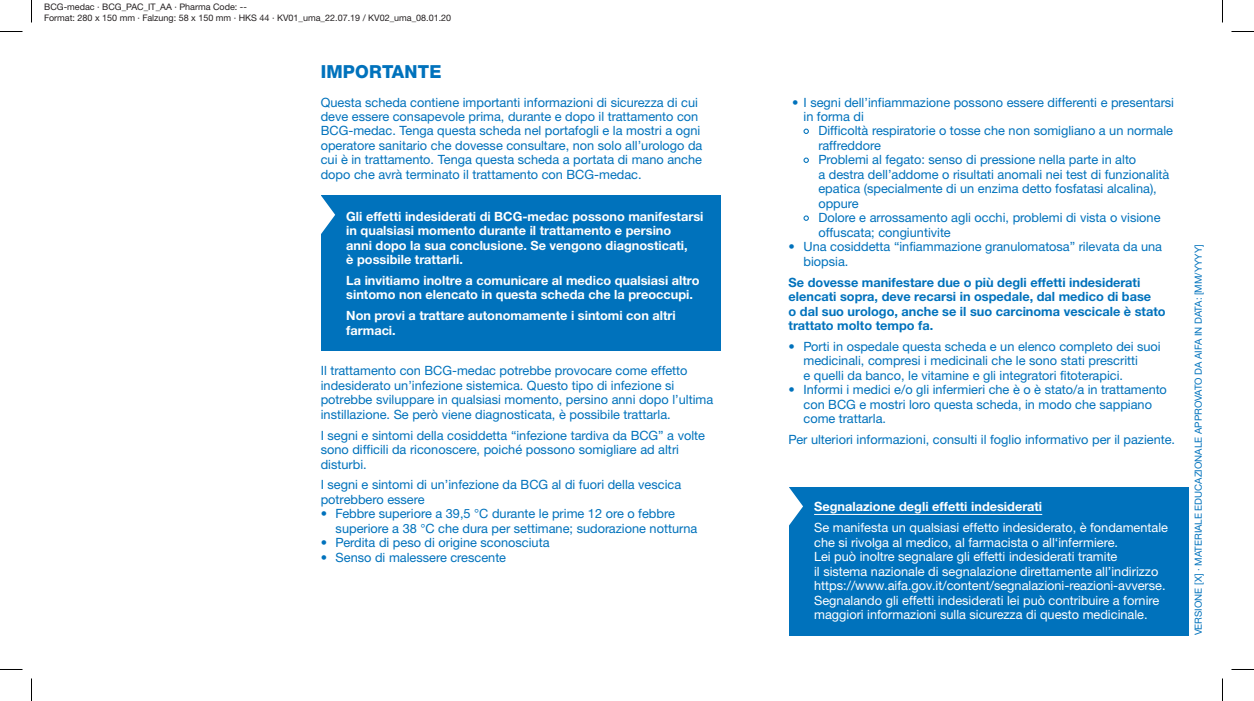
<style>
.page{position:relative;width:1254px;height:701px;background:#fff}
.page>*{position:absolute;margin:0;border:0;box-sizing:border-box;transform-origin:0 0}
.t1{font:800 18px "Helvetica Neue LTW1 G";letter-spacing:.01em;color:#0072bc}
.t2{font:12.75px/14.5px "Helvetica Neue LTW1 G";color:#0072bc}
.t3{font:12.75px/14.5px "Helvetica Neue LTW1 G";color:#fff}
.t4{font:700 12.75px/14.5px "Helvetica Neue LTW1 G";color:#fff}
.t5{font:700 12.75px/14.5px "Helvetica Neue LTW1 G";color:#0072bc}
.t6{font:9.75px "Helvetica Neue LTW1 G";color:#0072bc}
.t7{font:9px/10.5px "Helvetica Neue LTW1 G";color:#231f20}
</style>
<div class="page">
<svg style="left:803px;top:129px;width:6px;height:5px"></svg>
<svg style="left:803px;top:158px;width:6px;height:5px"></svg>
<svg style="left:803px;top:215px;width:6px;height:6px"></svg>
<div style="left:788px;top:486px;width:400px;height:149px;background:#0072bc"></div>
<hr style="left:814px;top:514px;width:228px;height:1px;background:#fff">
<svg style="left:788px;top:486px;width:15px;height:40px"></svg>
<div style="left:321px;top:195px;width:399px;height:156px;background:#0072bc"></div>
<svg style="left:321px;top:195px;width:14px;height:39px"></svg>
<svg style="left:0;top:31px;width:22px;height:1px"></svg>
<svg style="left:1231px;top:31px;width:23px;height:1px"></svg>
<svg style="left:0;top:669px;width:22px;height:1px"></svg>
<svg style="left:1231px;top:669px;width:23px;height:1px"></svg>
<svg style="left:31px;top:0;width:1px;height:22px"></svg>
<svg style="left:31px;top:678px;width:1px;height:23px"></svg>
<svg style="left:1222px;top:0;width:1px;height:22px"></svg>
<svg style="left:1222px;top:678px;width:1px;height:23px"></svg>
<p class="t7" style="left:44px;top:3px;width:408px">BCG-medac · BCG_PAC_IT_AA · Pharma Code: --<br>Format: 280 x 150 mm · Falzung: 58 x 150 mm · HKS 44 · KV01_uma_22.07.19 / KV02_uma_08.01.20</p>
<h1 class="t1" style="left:321px;top:65px;width:122px">IMPORTANTE</h1>
<p class="t2" style="left:321px;top:96px;width:383px">Questa scheda contiene importanti informazioni di sicurezza di cui deve essere consapevole prima, durante e dopo il trattamento con BCG-medac. Tenga questa scheda nel portafogli e la mostri a ogni operatore sanitario che dovesse consultare, non solo all’urologo da cui è in trattamento. Tenga questa scheda a portata di mano anche dopo che avrà terminato il trattamento con BCG-medac.</p>
<p class="t4" style="left:346px;top:210px;width:359px">Gli effetti indesiderati di BCG-medac possono manifestarsi in qualsiasi momento durante il trattamento e persino<br>anni dopo la sua conclusione. Se vengono diagnosticati,<br>è possibile trattarli.</p>
<p class="t4" style="left:346px;top:274px;width:355px">La invitiamo inoltre a comunicare al medico qualsiasi altro sintomo non elencato in questa scheda che la preoccupi.</p>
<p class="t4" style="left:346px;top:309px;width:331px">Non provi a trattare autonomamente i sintomi con altri farmaci.</p>
<p class="t2" style="left:321px;top:365px;width:394px">Il trattamento con BCG-medac potrebbe provocare come effetto indesiderato un’infezione sistemica. Questo tipo di infezione si potrebbe sviluppare in qualsiasi momento, persino anni dopo l’ultima instillazione. Se però viene diagnosticata, è possibile trattarla.</p>
<p class="t2" style="left:321px;top:429px;width:386px">I segni e sintomi della cosiddetta “infezione tardiva da BCG” a volte sono difficili da riconoscere, poiché possono somigliare ad altri disturbi.</p>
<p class="t2" style="left:321px;top:479px;width:362px">I segni e sintomi di un’infezione da BCG al di fuori della vescica potrebbero essere</p>
<p class="t2" style="left:336px;top:508px;width:363px;text-indent:-15px">• Febbre superiore a 39,5 °C durante le prime 12 ore o febbre superiore a 38 °C che dura per settimane; sudorazione notturna</p>
<p class="t2" style="left:321px;top:537px;width:230px">• Perdita di peso di origine sconosciuta</p>
<p class="t2" style="left:321px;top:551px;width:187px">• Senso di malessere crescente</p>
<p class="t2" style="left:803px;top:96px;width:372px;text-indent:-11px">• I segni dell’infiammazione possono essere differenti e presentarsi in forma di</p>
<p class="t2" style="left:818px;top:125px;width:356px">Difficoltà respiratorie o tosse che non somigliano a un normale raffreddore<br>Problemi al fegato: senso di pressione nella parte in alto<br>a destra dell’addome o risultati anomali nei test di funzionalità epatica (specialmente di un enzima detto fosfatasi alcalina), oppure<br>Dolore e arrossamento agli occhi, problemi di vista o visione offuscata; congiuntivite</p>
<p class="t2" style="left:803px;top:241px;width:360px;text-indent:-15px">• Una cosiddetta “infiammazione granulomatosa” rilevata da una biopsia.</p>
<p class="t5" style="left:788px;top:276px;width:378px">Se dovesse manifestare due o più degli effetti indesiderati elencati sopra, deve recarsi in ospedale, dal medico di base<br>o dal suo urologo, anche se il suo carcinoma vescicale è stato trattato molto tempo fa.</p>
<p class="t2" style="left:803px;top:340px;width:359px;text-indent:-15px">• Porti in ospedale questa scheda e un elenco completo dei suoi medicinali, compresi i medicinali che le sono stati prescritti<br>e quelli da banco, le vitamine e gli integratori fitoterapici.</p>
<p class="t2" style="left:803px;top:384px;width:365px;text-indent:-15px">• Informi i medici e/o gli infermieri che è o è stato/a in trattamento con BCG e mostri loro questa scheda, in modo che sappiano come trattarla.</p>
<p class="t2" style="left:788px;top:433px;width:388px">Per ulteriori informazioni, consulti il foglio informativo per il paziente.</p>
<p class="t4" style="left:814px;top:501px;width:230px">Segnalazione degli effetti indesiderati</p>
<p class="t3" style="left:814px;top:522px;width:355px">Se manifesta un qualsiasi effetto indesiderato, è fondamentale che si rivolga al medico, al farmacista o all‘infermiere.<br>Lei può inoltre segnalare gli effetti indesiderati tramite<br>il sistema nazionale di segnalazione direttamente all’indirizzo https://www.aifa.gov.it/content/segnalazioni-reazioni-avverse.<br>Segnalando gli effetti indesiderati lei può contribuire a fornire maggiori informazioni sulla sicurezza di questo medicinale.</p>
<p class="t6" style="left:1194px;top:635px;width:392px;rotate:-90deg">VERSIONE [X] · MATERIALE EDUCAZIONALE APPROVATO DA AIFA IN DATA: [MM/YYYY]</p>
</div>
